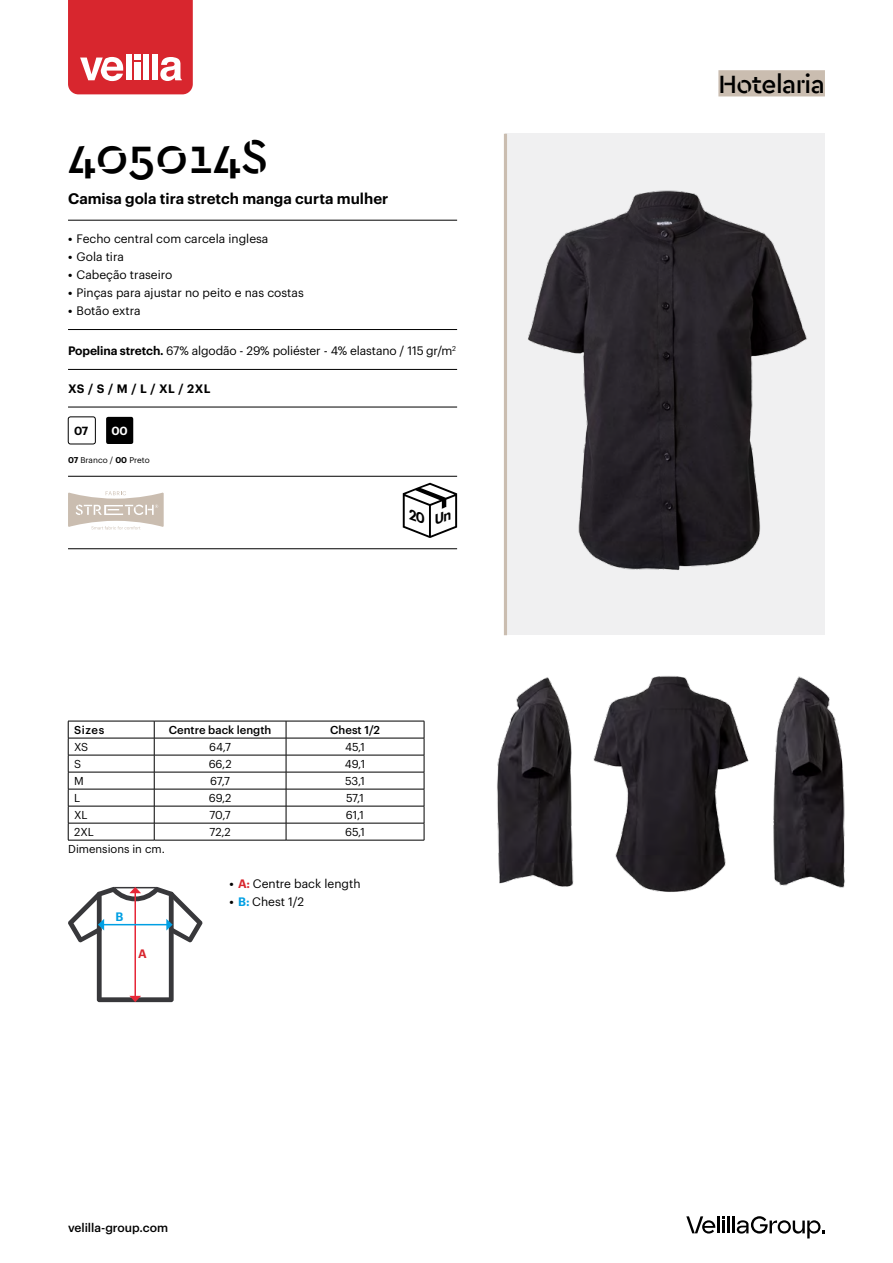
<style>
.page{position:relative;width:893px;height:1263px;background:#fff}
.page>*{position:absolute;margin:0;border:0;box-sizing:border-box;transform-origin:0 0}
.t1{font:500 49.5px "Cera Stencil";color:#000}
.t2{font:500 26.25px "Cera Stencil";letter-spacing:-.02em;color:#000}
.t3{font:600 15px "Graphik";color:#000}
.t4{font:12px "Graphik";color:#000}
.t5{font:500 12px "Graphik";color:#000}
.t6{font:600 12px "Graphik";letter-spacing:.04em;color:#000}
.t7{font:600 12px "Graphik";color:#d8262e}
.t8{font:600 12px "Graphik";color:#009fe3}
.t9{font:600 11.55px "Graphik";color:#000}
.t10{font:600 11.55px "Graphik";color:#fff}
.t11{font:11.25px "Graphik";color:#000}
.t12{font:500 11.25px "Graphik";color:#000}
.t13{font:8.25px "Graphik";color:#000}
.s1{font-weight:600}
.s2{font-weight:600;color:#d8262e}
.s3{font-weight:600;color:#009fe3}
</style>
<div class="page">
<svg style="left:68px;top:0;width:125px;height:94px;background:#dd434a"></svg>
<hr style="left:717px;top:1216px;width:3px;height:17px;background:#000">
<hr style="left:727px;top:1216px;width:3px;height:17px;background:#000">
<svg style="left:722px;top:1216px;width:3px;height:17px"></svg>
<svg style="left:686px;top:1216px;width:29px;height:17px"></svg>
<svg style="left:733px;top:1216px;width:92px;height:22px"></svg>
<img style="left:497px;top:677px;width:77px;height:210px">
<img style="left:773px;top:676px;width:72px;height:212px">
<img style="left:593px;top:676px;width:156px;height:216px">
<div style="left:505px;top:134px;width:320px;height:501px;background:#f0f0f1"></div>
<img style="left:528px;top:190px;width:279px;height:380px">
<hr style="left:504px;top:134px;width:3px;height:501px;background:#cabdb0">
<div style="left:718px;top:70px;width:107px;height:26px;background:#cabdb0"></div>
<svg style="left:68px;top:887px;width:135px;height:115px"></svg>
<hr style="left:154px;top:721px;width:132px;height:1px;background:#000">
<hr style="left:286px;top:721px;width:138px;height:1px;background:#000">
<hr style="left:68px;top:738px;width:86px;height:1px;background:#000">
<hr style="left:154px;top:738px;width:132px;height:1px;background:#000">
<hr style="left:286px;top:738px;width:138px;height:1px;background:#000">
<hr style="left:68px;top:755px;width:86px;height:1px;background:#000">
<hr style="left:154px;top:755px;width:132px;height:1px;background:#000">
<hr style="left:286px;top:755px;width:138px;height:1px;background:#000">
<hr style="left:68px;top:772px;width:86px;height:1px;background:#000">
<hr style="left:154px;top:772px;width:132px;height:1px;background:#000">
<hr style="left:286px;top:772px;width:138px;height:1px;background:#000">
<hr style="left:68px;top:789px;width:86px;height:1px;background:#000">
<hr style="left:154px;top:789px;width:132px;height:1px;background:#000">
<hr style="left:286px;top:789px;width:138px;height:1px;background:#000">
<hr style="left:68px;top:806px;width:86px;height:1px;background:#000">
<hr style="left:154px;top:806px;width:132px;height:1px;background:#000">
<hr style="left:286px;top:806px;width:138px;height:1px;background:#000">
<hr style="left:68px;top:823px;width:86px;height:1px;background:#000">
<hr style="left:154px;top:823px;width:132px;height:1px;background:#000">
<svg style="left:154px;top:721px;width:1px;height:119px"></svg>
<hr style="left:286px;top:823px;width:138px;height:1px;background:#000">
<svg style="left:286px;top:721px;width:1px;height:119px"></svg>
<svg style="left:424px;top:721px;width:1px;height:119px"></svg>
<hr style="left:68px;top:840px;width:86px;height:1px;background:#000">
<hr style="left:154px;top:840px;width:132px;height:1px;background:#000">
<hr style="left:286px;top:840px;width:138px;height:1px;background:#000">
<hr style="left:68px;top:721px;width:86px;height:1px;background:#000">
<svg style="left:68px;top:721px;width:1px;height:119px"></svg>
<hr style="left:68px;top:220px;width:389px;height:1px;background:#000">
<hr style="left:68px;top:329px;width:389px;height:1px;background:#000">
<hr style="left:68px;top:369px;width:389px;height:1px;background:#000">
<hr style="left:68px;top:407px;width:389px;height:1px;background:#000">
<hr style="left:68px;top:476px;width:389px;height:1px;background:#000">
<hr style="left:68px;top:548px;width:389px;height:1px;background:#000">
<div style="left:106px;top:417px;width:27px;height:27px;background:#000;border-radius:2px"></div>
<div style="left:68px;top:417px;width:28px;height:27px;border:1px solid #000;border-radius:2px"></div>
<svg style="left:68px;top:491px;width:96px;height:38px"></svg>
<svg style="left:403px;top:483px;width:54px;height:55px"></svg>
<h1 class="t1" style="left:68px;top:124px;width:202px">405014S</h1>
<p class="t3" style="left:68px;top:187px;width:322px">Camisa gola tira stretch manga curta mulher</p>
<p class="t4" style="left:68px;top:230px;width:202px"><span class="s1">•</span> Fecho central com carcela inglesa</p>
<p class="t4" style="left:68px;top:248px;width:57px"><span class="s1">•</span> Gola tira</p>
<p class="t4" style="left:68px;top:266px;width:106px"><span class="s1">•</span> Cabeção traseiro</p>
<p class="t4" style="left:68px;top:284px;width:237px"><span class="s1">•</span> Pinças para ajustar no peito e nas costas</p>
<p class="t4" style="left:68px;top:302px;width:74px"><span class="s1">•</span> Botão extra</p>
<p class="t4" style="left:68px;top:342px;width:390px"><span class="s1">Popelina stretch.</span> 67% algodão - 29% poliéster - 4% elastano / 115 gr/m<sup>2</sup></p>
<p class="t6" style="left:68px;top:379px;width:144px">XS / S / M / L / XL / 2XL</p>
<p class="t9" style="left:74px;top:422px;width:16px">07</p>
<p class="t10" style="left:111px;top:422px;width:18px">00</p>
<p class="t13" style="left:68px;top:454px;width:83px"><span class="s1">07</span> Branco / <span class="s1">00</span> Preto</p>
<p class="t12" style="left:74px;top:721px;width:32px">Sizes</p>
<p class="t12" style="left:169px;top:721px;width:104px">Centre back length</p>
<p class="t12" style="left:330px;top:721px;width:51px">Chest 1/2</p>
<p class="t11" style="left:74px;top:739px;width:16px">XS</p>
<p class="t11" style="left:209px;top:739px;width:23px">64,7</p>
<p class="t11" style="left:345px;top:739px;width:22px">45,1</p>
<p class="t11" style="left:74px;top:756px;width:9px">S</p>
<p class="t11" style="left:209px;top:756px;width:24px">66,2</p>
<p class="t11" style="left:345px;top:756px;width:22px">49,1</p>
<p class="t11" style="left:74px;top:773px;width:11px">M</p>
<p class="t11" style="left:210px;top:773px;width:21px">67,7</p>
<p class="t11" style="left:345px;top:773px;width:22px">53,1</p>
<p class="t11" style="left:74px;top:790px;width:8px">L</p>
<p class="t11" style="left:209px;top:790px;width:24px">69,2</p>
<p class="t11" style="left:346px;top:790px;width:19px">57,1</p>
<p class="t11" style="left:74px;top:807px;width:15px">XL</p>
<p class="t11" style="left:210px;top:807px;width:23px">70,7</p>
<p class="t11" style="left:346px;top:807px;width:20px">61,1</p>
<p class="t11" style="left:74px;top:824px;width:21px">2XL</p>
<p class="t11" style="left:209px;top:824px;width:23px">72,2</p>
<p class="t11" style="left:345px;top:824px;width:22px">65,1</p>
<p class="t11" style="left:68px;top:841px;width:98px">Dimensions in cm.</p>
<p class="t8" style="left:116px;top:908px;width:9px">B</p>
<p class="t7" style="left:138px;top:945px;width:10px">A</p>
<p class="t4" style="left:230px;top:875px;width:132px"><span class="s1">•</span> <span class="s2">A:</span> Centre back length</p>
<p class="t4" style="left:230px;top:893px;width:76px"><span class="s1">•</span> <span class="s3">B:</span> Chest 1/2</p>
<p class="t5" style="left:68px;top:1218px;width:101px">velilla-group.com</p>
<h2 class="t2" style="left:718px;top:67px;width:108px">Hotelaria</h2>
</div>
